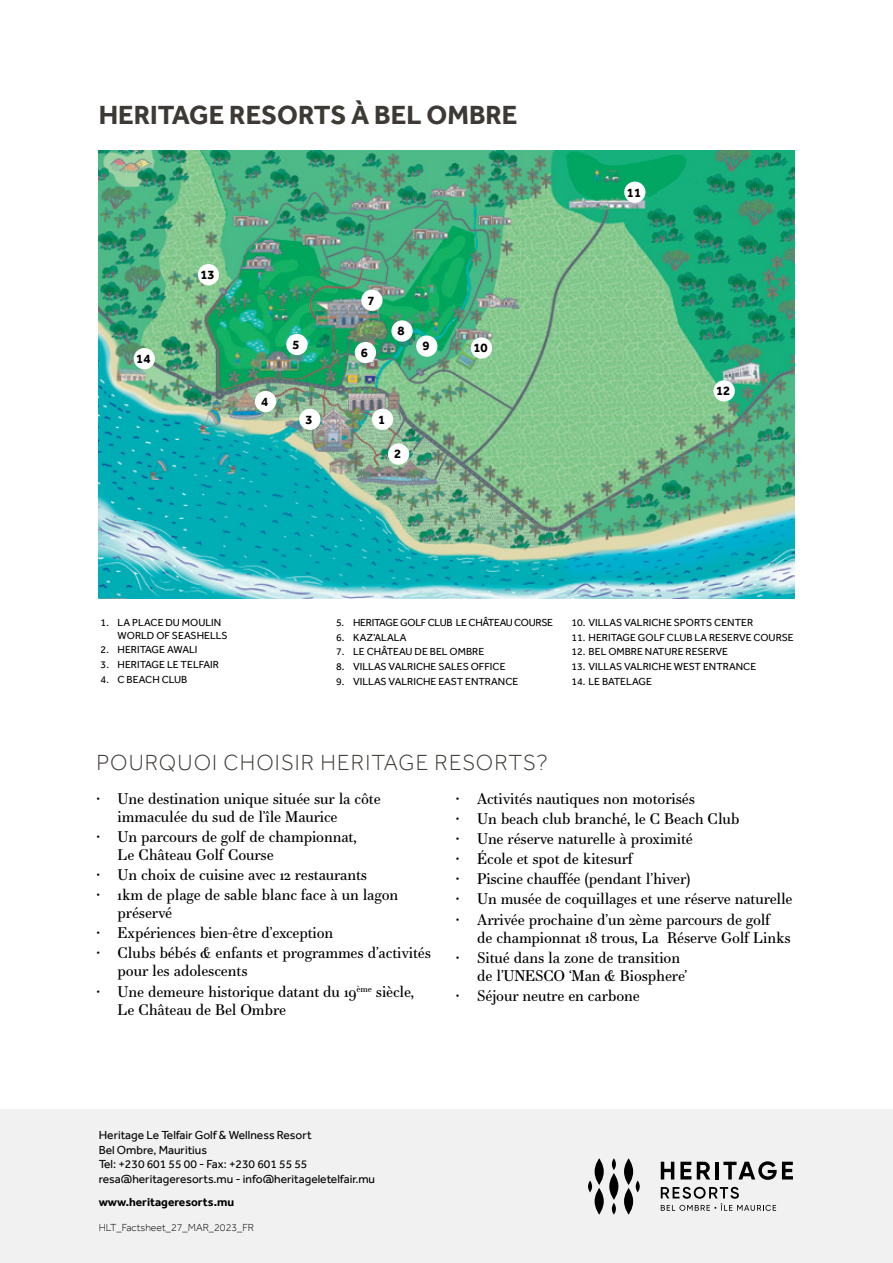
<style>
.page{position:relative;width:893px;height:1263px;background:#fff}
.page>*{position:absolute;margin:0;border:0;box-sizing:border-box;transform-origin:0 0}
.t1{font:700 27px "Effra";color:#3d3935}
.t2{font:300 22.5px "Effra";letter-spacing:.05em;color:#3d3935}
.t3{font:15px/18px "Essonnes Text";letter-spacing:-.01em;color:#000}
.t4{font:700 13.2px "Effra";color:#000}
.t5{font:12px/14.4px "Effra";color:#000}
.t6{font:700 12px "Effra";color:#000}
.t7{font:10.5px/12.6px "Effra";color:#000}
.t8{font:10.5px "Effra";letter-spacing:-.025em;color:#000}
.t9{font:300 10.5px "Effra";color:#000}
</style>
<div class="page">
<div style="left:0;top:1110px;width:893px;height:153px;background:#f1f1f2"></div>
<img style="left:99px;top:151px;width:695px;height:448px">
<div style="left:372px;top:409px;width:21px;height:21px;background:#fff;border-radius:50%"></div>
<div style="left:388px;top:443px;width:21px;height:22px;background:#fff;border-radius:50%"></div>
<div style="left:299px;top:409px;width:21px;height:21px;background:#fff;border-radius:50%"></div>
<div style="left:255px;top:391px;width:21px;height:21px;background:#fff;border-radius:50%"></div>
<div style="left:286px;top:334px;width:22px;height:21px;background:#fff;border-radius:50%"></div>
<div style="left:355px;top:342px;width:21px;height:21px;background:#fff;border-radius:50%"></div>
<div style="left:361px;top:290px;width:22px;height:21px;background:#fff;border-radius:50%"></div>
<div style="left:391px;top:320px;width:22px;height:22px;background:#fff;border-radius:50%"></div>
<div style="left:416px;top:335px;width:21px;height:22px;background:#fff;border-radius:50%"></div>
<div style="left:471px;top:337px;width:21px;height:22px;background:#fff;border-radius:50%"></div>
<div style="left:624px;top:182px;width:21px;height:21px;background:#fff;border-radius:50%"></div>
<div style="left:713px;top:380px;width:22px;height:21px;background:#fff;border-radius:50%"></div>
<div style="left:134px;top:348px;width:21px;height:21px;background:#fff;border-radius:50%"></div>
<div style="left:198px;top:264px;width:21px;height:21px;background:#fff;border-radius:50%"></div>
<svg style="left:588px;top:1180px;width:4px;height:12px"></svg>
<svg style="left:636px;top:1180px;width:4px;height:12px"></svg>
<svg style="left:612px;top:1158px;width:4px;height:12px"></svg>
<svg style="left:612px;top:1203px;width:4px;height:11px"></svg>
<svg style="left:595px;top:1158px;width:9px;height:27px"></svg>
<svg style="left:595px;top:1188px;width:9px;height:26px"></svg>
<svg style="left:624px;top:1188px;width:9px;height:26px"></svg>
<svg style="left:624px;top:1158px;width:9px;height:27px"></svg>
<svg style="left:609px;top:1173px;width:9px;height:27px"></svg>
<svg style="left:661px;top:1162px;width:13px;height:17px"></svg>
<svg style="left:680px;top:1162px;width:11px;height:17px"></svg>
<svg style="left:697px;top:1162px;width:13px;height:17px"></svg>
<hr style="left:715px;top:1162px;width:4px;height:17px;background:#000">
<svg style="left:723px;top:1161px;width:70px;height:19px"></svg>
<svg style="left:661px;top:1187px;width:115px;height:24px"></svg>
<h1 class="t1" style="left:99px;top:99px;width:420px">HERITAGE RESORTS À BEL OMBRE</h1>
<p class="t4" style="left:136px;top:351px;width:16px">14</p>
<p class="t4" style="left:200px;top:267px;width:16px">13</p>
<p class="t4" style="left:261px;top:394px;width:9px">4</p>
<p class="t4" style="left:292px;top:337px;width:9px">5</p>
<p class="t4" style="left:305px;top:411px;width:9px">3</p>
<p class="t4" style="left:367px;top:292px;width:9px">7</p>
<p class="t4" style="left:361px;top:345px;width:9px">6</p>
<p class="t4" style="left:398px;top:323px;width:9px">8</p>
<p class="t4" style="left:422px;top:338px;width:9px">9</p>
<p class="t4" style="left:473px;top:340px;width:16px">10</p>
<p class="t4" style="left:378px;top:411px;width:9px">1</p>
<p class="t4" style="left:394px;top:446px;width:9px">2</p>
<p class="t4" style="left:627px;top:184px;width:16px">11</p>
<p class="t4" style="left:716px;top:383px;width:16px">12</p>
<p class="t7" style="left:118px;top:616px;width:112px;text-indent:-17px">1. LA PLACE DU MOULIN<br>WORLD OF SEASHELLS</p>
<p class="t7" style="left:101px;top:643px;width:98px">2. HERITAGE AWALI</p>
<p class="t7" style="left:101px;top:658px;width:120px">3. HERITAGE LE TELFAIR</p>
<p class="t7" style="left:101px;top:673px;width:88px">4. C BEACH CLUB</p>
<p class="t8" style="left:336px;top:616px;width:219px">5. HERITAGE GOLF CLUB LE CHÂTEAU COURSE</p>
<p class="t7" style="left:336px;top:631px;width:72px">6. KAZ’ALALA</p>
<p class="t7" style="left:336px;top:645px;width:150px">7. LE CHÂTEAU DE BEL OMBRE</p>
<p class="t7" style="left:336px;top:660px;width:171px">8. VILLAS VALRICHE SALES OFFICE</p>
<p class="t7" style="left:336px;top:675px;width:184px">9. VILLAS VALRICHE EAST ENTRANCE</p>
<p class="t7" style="left:571px;top:616px;width:183px">10. VILLAS VALRICHE SPORTS CENTER</p>
<p class="t7" style="left:571px;top:631px;width:224px">11. HERITAGE GOLF CLUB LA RESERVE COURSE</p>
<p class="t7" style="left:571px;top:645px;width:158px">12. BEL OMBRE NATURE RESERVE</p>
<p class="t7" style="left:571px;top:660px;width:186px">13. VILLAS VALRICHE WEST ENTRANCE</p>
<p class="t7" style="left:571px;top:675px;width:82px">14. LE BATELAGE</p>
<h2 class="t2" style="left:96px;top:749px;width:453px">POURQUOI CHOISIR HERITAGE RESORTS?</h2>
<p class="t3" style="left:118px;top:789px;width:265px;text-indent:-21px">• Une destination unique située sur la côte immaculée du sud de l’île Maurice</p>
<p class="t3" style="left:118px;top:827px;width:241px;text-indent:-21px">• Un parcours de golf de championnat,<br>Le Château Golf Course</p>
<p class="t3" style="left:96px;top:865px;width:272px">• Un choix de cuisine avec 12 restaurants</p>
<p class="t3" style="left:118px;top:886px;width:282px;text-indent:-21px">• 1km de plage de sable blanc face à un lagon préservé</p>
<p class="t3" style="left:96px;top:924px;width:238px">• Expériences bien-être d’exception</p>
<p class="t3" style="left:118px;top:944px;width:315px;text-indent:-21px">• Clubs bébés &amp; enfants et programmes d’activités pour les adolescents</p>
<p class="t3" style="left:118px;top:982px;width:298px;text-indent:-21px">• Une demeure historique datant du 19<sup>ème</sup> siècle,<br>Le Château de Bel Ombre</p>
<p class="t3" style="left:456px;top:789px;width:240px">• Activités nautiques non motorisés</p>
<p class="t3" style="left:456px;top:809px;width:285px">• Un beach club branché, le C Beach Club</p>
<p class="t3" style="left:456px;top:829px;width:239px">• Une réserve naturelle à proximité</p>
<p class="t3" style="left:456px;top:850px;width:179px">• École et spot de kitesurf</p>
<p class="t3" style="left:456px;top:870px;width:236px">• Piscine chauffée (pendant l’hiver)</p>
<p class="t3" style="left:456px;top:890px;width:338px">• Un musée de coquillages et une réserve naturelle</p>
<p class="t3" style="left:477px;top:910px;width:315px;text-indent:-21px">• Arrivée prochaine d’un 2ème parcours de golf<br>de championnat 18 trous, La Réserve Golf Links</p>
<p class="t3" style="left:477px;top:948px;width:212px;text-indent:-21px">• Situé dans la zone de transition de l’UNESCO ‘Man &amp; Biosphere’</p>
<p class="t3" style="left:456px;top:986px;width:185px">• Séjour neutre en carbone</p>
<p class="t5" style="left:99px;top:1128px;width:278px">Heritage Le Telfair Golf &amp; Wellness Resort<br>Bel Ombre, Mauritius<br>Tel: +230 601 55 00 - Fax: +230 601 55 55 resa@heritageresorts.mu - info@heritageletelfair.mu</p>
<p class="t6" style="left:99px;top:1194px;width:137px">www.heritageresorts.mu</p>
<p class="t9" style="left:99px;top:1221px;width:157px">HLT_Factsheet_27_MAR_2023_FR</p>
</div>
